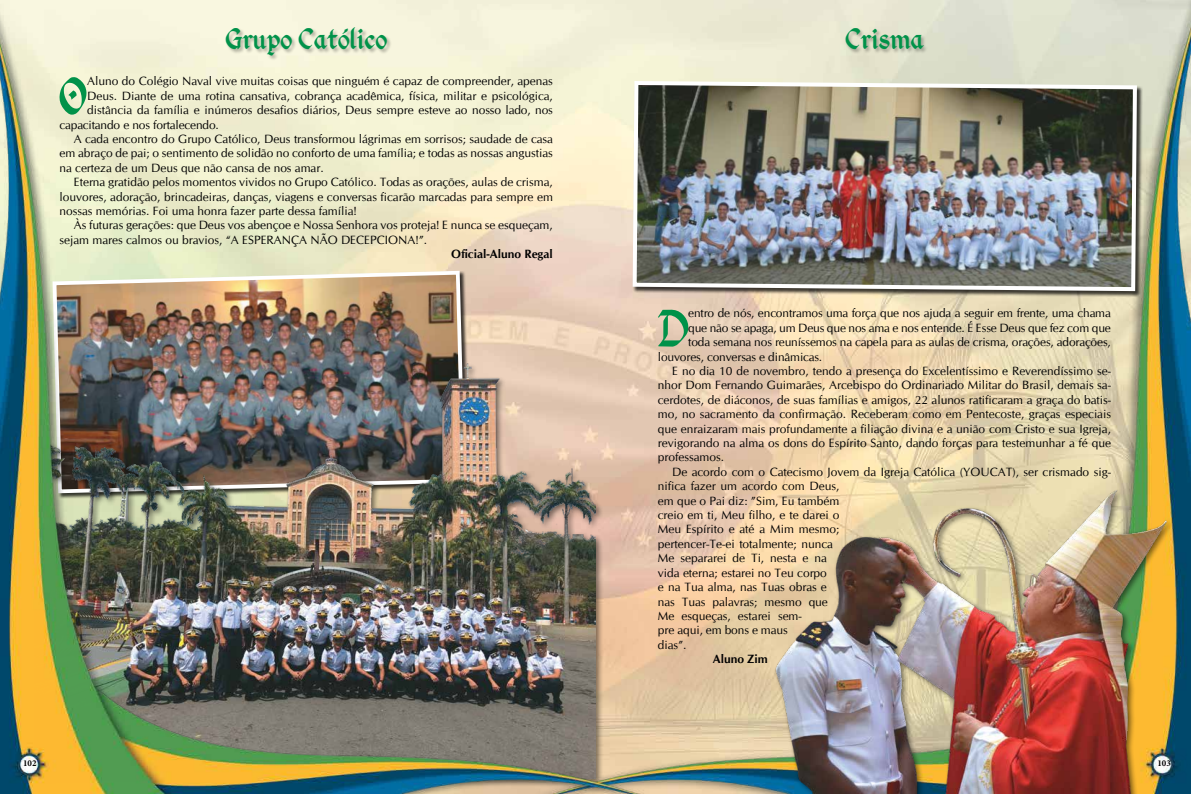
<style>
.page{position:relative;width:1191px;height:794px;background:#fff}
.page>*{position:absolute;margin:0;border:0;box-sizing:border-box;transform-origin:0 0}
.t1{font:56.3px "Kingthings Calligraphica 2";color:#009249}
.t2{font:32px "Kingthings Calligraphica 2";color:#009249}
.t3{font:12px "CG Omega";color:#000}
.t4{font:700 12px "CG Omega";color:#000}
.t5{font:700 9px "Minion Pro";color:#000}
</style>
<div class="page">
<img style="left:0;top:0;width:1191px;height:794px">
<img style="left:51px;top:269px;width:416px;height:89px">
<div style="left:32px;top:362px;width:571px;height:424px;background:#000;opacity:.5"></div>
<img style="left:35px;top:358px;width:560px;height:420px">
<div style="left:225px;top:26px;width:167px;height:35px;background:#000;opacity:.29"></div>
<div style="left:844px;top:27px;width:85px;height:28px;background:#000;opacity:.29"></div>
<img style="left:765px;top:459px;width:416px;height:335px">
<div style="left:632px;top:81px;width:510px;height:216px;background:#000;opacity:.75"></div>
<img style="left:630px;top:79px;width:509px;height:214px">
<h2 class="t2" style="left:225px;top:21px;width:164px">Grupo Católico</h2>
<h2 class="t2" style="left:845px;top:21px;width:80px">Crisma</h2>
<h1 class="t1" style="left:58px;top:64px;width:30px">O</h1>
<p class="t3" style="left:87px;top:74px;width:467px">Aluno do Colégio Naval vive muitas coisas que ninguém é capaz de compreender, apenas</p>
<p class="t3" style="left:87px;top:88px;width:467px">Deus. Diante de uma rotina cansativa, cobrança acadêmica, física, militar e psicológica,</p>
<p class="t3" style="left:87px;top:103px;width:467px">distância da família e inúmeros desafios diários, Deus sempre esteve ao nosso lado, nos</p>
<p class="t3" style="left:60px;top:117px;width:161px">capacitando e nos fortalecendo.</p>
<p class="t3" style="left:74px;top:132px;width:481px">A cada encontro do Grupo Católico, Deus transformou lágrimas em sorrisos; saudade de casa</p>
<p class="t3" style="left:60px;top:146px;width:495px">em abraço de pai; o sentimento de solidão no conforto de uma família; e todas as nossas angustias</p>
<p class="t3" style="left:60px;top:160px;width:266px">na certeza de um Deus que não cansa de nos amar.</p>
<p class="t3" style="left:74px;top:175px;width:481px">Eterna gratidão pelos momentos vividos no Grupo Católico. Todas as orações, aulas de crisma,</p>
<p class="t3" style="left:60px;top:189px;width:495px">louvores, adoração, brincadeiras, danças, viagens e conversas ficarão marcadas para sempre em</p>
<p class="t3" style="left:60px;top:204px;width:299px">nossas memórias. Foi uma honra fazer parte dessa família!</p>
<p class="t3" style="left:74px;top:218px;width:481px">Às futuras gerações: que Deus vos abençoe e Nossa Senhora vos proteja! E nunca se esqueçam,</p>
<p class="t3" style="left:60px;top:232px;width:369px">sejam mares calmos ou bravios, “A ESPERANÇA NÃO DECEPCIONA!”.</p>
<p class="t4" style="left:451px;top:246px;width:103px">Oficial-Aluno Regal</p>
<h1 class="t1" style="left:658px;top:296px;width:32px">D</h1>
<p class="t3" style="left:688px;top:306px;width:424px">entro de nós, encontramos uma força que nos ajuda a seguir em frente, uma chama</p>
<p class="t3" style="left:688px;top:320px;width:424px">que não se apaga, um Deus que nos ama e nos entende. É Esse Deus que fez com que</p>
<p class="t3" style="left:688px;top:335px;width:424px">toda semana nos reuníssemos na capela para as aulas de crisma, orações, adorações,</p>
<p class="t3" style="left:658px;top:349px;width:166px">louvores, conversas e dinâmicas.</p>
<p class="t3" style="left:672px;top:364px;width:440px">E no dia 10 de novembro, tendo a presença do Excelentíssimo e Reverendíssimo se-</p>
<p class="t3" style="left:658px;top:378px;width:454px">nhor Dom Fernando Guimarães, Arcebispo do Ordinariado Militar do Brasil, demais sa-</p>
<p class="t3" style="left:658px;top:392px;width:454px">cerdotes, de diáconos, de suas famílias e amigos, 22 alunos ratificaram a graça do batis-</p>
<p class="t3" style="left:658px;top:407px;width:454px">mo, no sacramento da confirmação. Receberam como em Pentecoste, graças especiais</p>
<p class="t3" style="left:658px;top:421px;width:454px">que enraizaram mais profundamente a filiação divina e a união com Cristo e sua Igreja,</p>
<p class="t3" style="left:658px;top:436px;width:454px">revigorando na alma os dons do Espírito Santo, dando forças para testemunhar a fé que</p>
<p class="t3" style="left:658px;top:450px;width:68px">professamos.</p>
<p class="t3" style="left:672px;top:464px;width:440px">De acordo com o Catecismo Jovem da Igreja Católica (YOUCAT), ser crismado sig-</p>
<p class="t3" style="left:658px;top:479px;width:183px">nifica fazer um acordo com Deus,</p>
<p class="t3" style="left:658px;top:493px;width:183px">em que o Pai diz: ”Sim, Eu também</p>
<p class="t3" style="left:658px;top:508px;width:183px">creio em ti, Meu filho, e te darei o</p>
<p class="t3" style="left:658px;top:522px;width:183px">Meu Espírito e até a Mim mesmo;</p>
<p class="t3" style="left:658px;top:536px;width:176px">pertencer-Te-ei totalmente; nunca</p>
<p class="t3" style="left:658px;top:551px;width:170px">Me separarei de Ti, nesta e na</p>
<p class="t3" style="left:658px;top:565px;width:170px">vida eterna; estarei no Teu corpo</p>
<p class="t3" style="left:658px;top:580px;width:170px">e na Tua alma, nas Tuas obras e</p>
<p class="t3" style="left:658px;top:594px;width:171px">nas Tuas palavras; mesmo que</p>
<p class="t3" style="left:658px;top:608px;width:145px">Me esqueças, estarei sem-</p>
<p class="t3" style="left:658px;top:623px;width:131px">pre aqui, em bons e maus</p>
<p class="t3" style="left:658px;top:637px;width:30px">dias”.</p>
<p class="t4" style="left:713px;top:651px;width:57px">Aluno Zim</p>
<p class="t5" style="left:23px;top:757px;width:15px">102</p>
<p class="t5" style="left:1157px;top:757px;width:15px">103</p>
</div>
